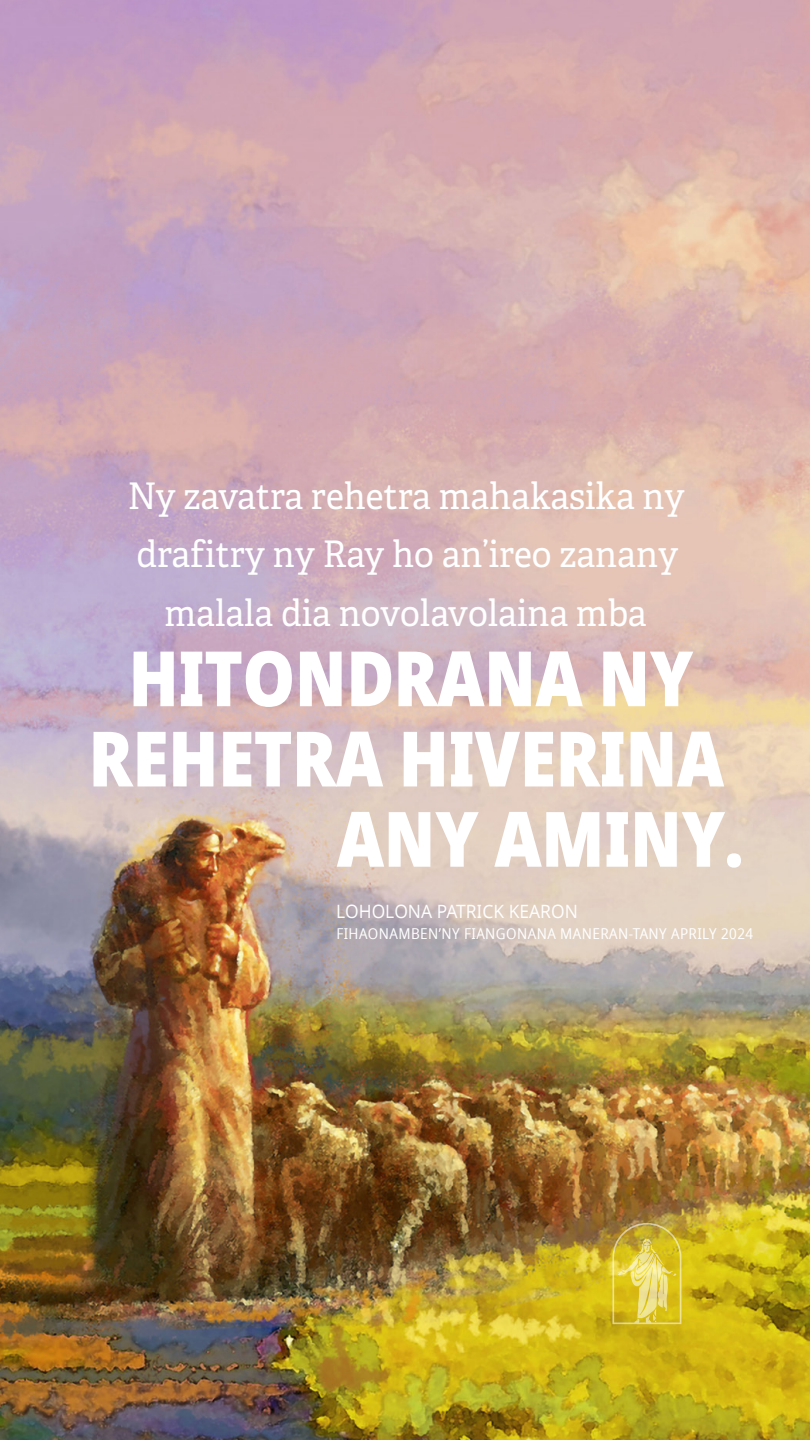
<style>
.page{position:relative;width:810px;height:1440px;background:#fff}
.page>*{position:absolute;margin:0;border:0;box-sizing:border-box;transform-origin:0 0}
.t1{font:800 76.5px "Dots Solid Condlds Lat";letter-spacing:-.01em;color:#fff;scale:.93 1}
.t2{font:36.6px/58.6px "Helam Slablds Lat";color:#fff;text-align:center;scale:.95 1}
.artcl16_p1_figure_image_aside_quote_cita{font:18.38px "Dots Solidlds Lat";color:#fff;scale:.95 1}
.small_para_left{font:15px "Dots Solid Condlds Lat";letter-spacing:.03em;color:#fff}
</style>
<div class="page">
<img style="left:0;top:0;width:810px;height:1440px">
<img style="left:612px;top:1223px;width:69px;height:101px">
<p class="t2" style="left:128px;top:466px;width:588px">Ny zavatra rehetra mahakasika ny drafitry ny Ray ho an’ireo zanany malala dia novolavolaina mba</p>
<p class="t1" style="left:128px;top:620px;width:609px">HITONDRANA NY</p>
<p class="t1" style="left:88px;top:700px;width:685px">REHETRA HIVERINA</p>
<p class="t1" style="left:337px;top:780px;width:439px">ANY AMINY.</p>
<p class="artcl16_p1_figure_image_aside_quote_cita" style="left:336px;top:898px;width:256px">LOHOLONA PATRICK KEARON</p>
<p class="small_para_left" style="left:336px;top:923px;width:418px">FIHAONAMBEN’NY FIANGONANA MANERAN-TANY APRILY 2024</p>
</div>
